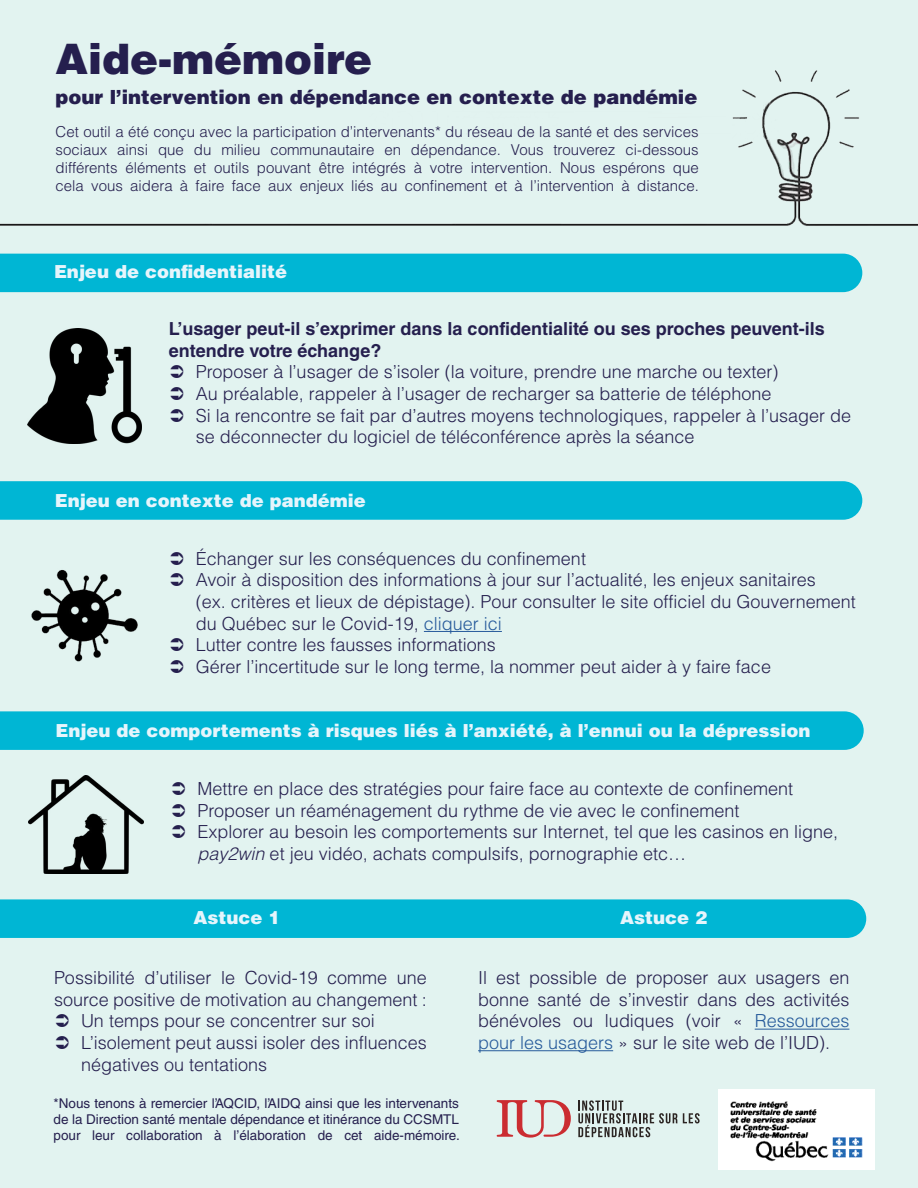
<style>
.page{position:relative;width:918px;height:1188px;background:#e2f3f0}
.page>*{position:absolute;margin:0;border:0;box-sizing:border-box;transform-origin:0 0}
.t1{font:900 42px "Helvetica LT Std";color:#251f4e}
.t2{font:900 19.5px "Helvetica LT Std";color:#251f4e}
.t3{font:300 18px/21.6px "Helvetica LT Std";color:#251f4e}
.t4{font:900 18px "Helvetica LT Std";color:#e6f5fc}
.t5{font:700 18px/21.6px "Helvetica LT Std";color:#251f4e}
.t6{font:300 15px/18px "Helvetica LT Std";color:#251f4e;text-align:justify}
.t7{font:13.5px/16.2px "Helvetica LT Std";color:#251f4e;text-align:justify}
.s1{color:#275b9b}
.s2{font-style:italic}
</style>
<div class="page">
<div style="left:0;top:899px;width:866px;height:39px;background:#00b6d4"></div>
<div style="left:0;top:44px;width:918px;height:184px;background:#e2f3f0"></div>
<hr style="left:755px;top:1029px;width:94px;height:1px;background:#275b9b">
<hr style="left:478px;top:1050px;width:135px;height:1px;background:#275b9b">
<div style="left:0;top:254px;width:862px;height:38px;background:#00b6d4"></div>
<div style="left:0;top:481px;width:862px;height:39px;background:#00b6d4"></div>
<div style="left:0;top:711px;width:864px;height:39px;background:#00b6d4"></div>
<hr style="left:424px;top:631px;width:78px;height:1px;background:#275b9b">
<img style="left:27px;top:328px;width:115px;height:115px">
<img style="left:32px;top:563px;width:106px;height:105px">
<img style="left:29px;top:775px;width:114px;height:98px">
<svg style="left:497px;top:1100px;width:74px;height:38px;background:#dab4b3"></svg>
<svg style="left:578px;top:1100px;width:122px;height:37px;background:#b5c1be"></svg>
<img style="left:719px;top:1090px;width:156px;height:80px">
<svg style="left:56px;top:1014px;width:13px;height:13px"></svg>
<svg style="left:56px;top:1036px;width:13px;height:13px"></svg>
<svg style="left:171px;top:365px;width:12px;height:13px"></svg>
<svg style="left:171px;top:387px;width:12px;height:13px"></svg>
<svg style="left:171px;top:408px;width:12px;height:14px"></svg>
<svg style="left:171px;top:552px;width:12px;height:13px"></svg>
<svg style="left:171px;top:573px;width:12px;height:13px"></svg>
<svg style="left:171px;top:638px;width:12px;height:13px"></svg>
<svg style="left:171px;top:660px;width:12px;height:13px"></svg>
<svg style="left:173px;top:782px;width:12px;height:13px"></svg>
<svg style="left:173px;top:803px;width:12px;height:14px"></svg>
<svg style="left:173px;top:825px;width:12px;height:13px"></svg>
<h1 class="t1" style="left:56px;top:32px;width:318px">Aide-mémoire</h1>
<p class="t2" style="left:56px;top:84px;width:643px">pour l’intervention en dépendance en contexte de pandémie</p>
<p class="t6" style="left:56px;top:122px;width:645px">Cet outil a été conçu avec la participation d’intervenants* du réseau de la santé et des services sociaux ainsi que du milieu communautaire en dépendance. Vous trouverez ci-dessous différents éléments et outils pouvant être intégrés à votre intervention. Nous espérons que cela vous aidera à faire face aux enjeux liés au confinement et à l’intervention à distance.</p>
<p class="t4" style="left:54px;top:260px;width:235px">Enjeu de confidentialité</p>
<p class="t5" style="left:169px;top:318px;width:657px">L’usager peut-il s’exprimer dans la confidentialité ou ses proches peuvent-ils entendre votre échange?</p>
<p class="t3" style="left:196px;top:361px;width:657px">Proposer à l’usager de s’isoler (la voiture, prendre une marche ou texter)<br>Au préalable, rappeler à l’usager de recharger sa batterie de téléphone<br>Si la rencontre se fait par d’autres moyens technologiques, rappeler à l’usager de se déconnecter du logiciel de téléconférence après la séance</p>
<p class="t4" style="left:55px;top:489px;width:313px">Enjeu en contexte de pandémie</p>
<p class="t3" style="left:196px;top:547px;width:661px">Échanger sur les conséquences du confinement<br>Avoir à disposition des informations à jour sur l’actualité, les enjeux sanitaires<br>(ex. critères et lieux de dépistage). Pour consulter le site officiel du Gouvernement du Québec sur le Covid-19, <span class="s1">cliquer ici<br></span>Lutter contre les fausses informations<br>Gérer l’incertitude sur le long terme, la nommer peut aider à y faire face</p>
<p class="t4" style="left:56px;top:719px;width:757px">Enjeu de comportements à risques liés à l’anxiété, à l’ennui ou la dépression</p>
<p class="t3" style="left:198px;top:778px;width:642px">Mettre en place des stratégies pour faire face au contexte de confinement Proposer un réaménagement du rythme de vie avec le confinement<br>Explorer au besoin les comportements sur Internet, tel que les casinos en ligne, <span class="s2">pay2win</span> et jeu vidéo, achats compulsifs, pornographie etc…</p>
<p class="t4" style="left:193px;top:906px;width:89px">Astuce 1</p>
<p class="t4" style="left:620px;top:906px;width:89px">Astuce 2</p>
<p class="t3" style="left:54px;top:967px;width:374px">Possibilité d’utiliser le Covid-19 comme une</p>
<p class="t3" style="left:54px;top:988px;width:374px">source positive de motivation au changement :</p>
<p class="t3" style="left:81px;top:1010px;width:295px">Un temps pour se concentrer sur soi</p>
<p class="t3" style="left:81px;top:1032px;width:347px">L’isolement peut aussi isoler des influences</p>
<p class="t3" style="left:81px;top:1053px;width:188px">négatives ou tentations</p>
<p class="t7" style="left:54px;top:1095px;width:408px">*Nous tenons à remercier l’AQCID, l’AIDQ ainsi que les intervenants de la Direction santé mentale dépendance et itinérance du CCSMTL pour leur collaboration à l’élaboration de cet aide-mémoire.</p>
<p class="t3" style="left:478px;top:967px;width:373px;text-align:justify">Il est possible de proposer aux usagers en bonne santé de s’investir dans des activités bénévoles ou ludiques (voir « <span class="s1">Ressources pour les usagers</span> » sur le site web de l’IUD).</p>
</div>
